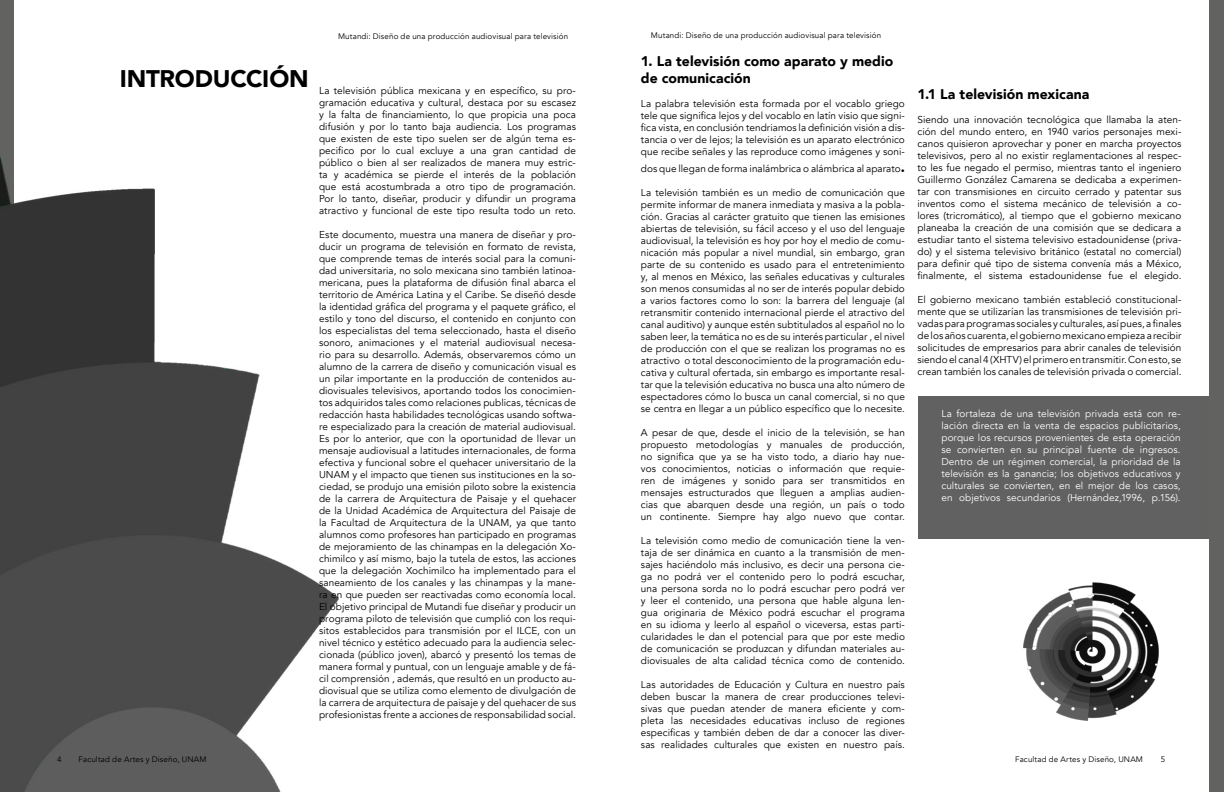
<style>
.page{position:relative;width:1224px;height:792px;background:#fff}
.page>*{position:absolute;margin:0;border:0;box-sizing:border-box;transform-origin:0 0}
.t1{font:900 24px "Avenir";letter-spacing:-.01em;color:#000}
.t2{font:900 14px/16.8px "Avenir";letter-spacing:.005em;color:#000}
.t3{font:10px/12px "Avenir";letter-spacing:.005em;color:#000;text-align:justify}
.t4{font:10px/12px "Avenir";letter-spacing:.005em;color:#fff;text-align:justify}
.t5{font:8px "Avenir";letter-spacing:.015em;color:#000}
.s1{font-weight:900;font-size:14px}
</style>
<div class="page">
<div style="left:918px;top:396px;width:297px;height:143px;background:#616161"></div>
<div style="left:0;top:0;width:14px;height:792px;background:#626261"></div>
<div style="left:1210px;top:0;width:14px;height:792px;background:#626261"></div>
<img style="left:0;top:156px;width:339px;height:636px">
<img style="left:1023px;top:582px;width:136px;height:139px">
<h1 class="t1" style="left:120px;top:58px;width:191px">INTRODUCCIÓN</h1>
<p class="t5" style="left:338px;top:31px;width:232px">Mutandi: Diseño de una producción audiovisual para televisión</p>
<p class="t3" style="left:319px;top:85px;width:258px">La televisión pública mexicana y en específico, su pro&shy;gramación educativa y cultural, destaca por su escasez y la falta de financiamiento, lo que propicia una poca difusión y por lo tanto baja audiencia. Los programas que existen de este tipo suelen ser de algún tema es&shy;pecifico por lo cual excluye a una gran cantidad de público o bien al ser realizados de manera muy estric&shy;ta y académica se pierde el interés de la población que está acostumbrada a otro tipo de programación.<br>Por lo tanto, diseñar, producir y difundir un programa atractivo y funcional de este tipo resulta todo un reto.</p>
<p class="t3" style="left:319px;top:229px;width:258px">Este documento, muestra una manera de diseñar y pro&shy;ducir un programa de televisión en formato de revista, que comprende temas de interés social para la comuni&shy;dad universitaria, no solo mexicana sino también latinoa&shy;mericana, pues la plataforma de difusión final abarca el territorio de América Latina y el Caribe. Se diseñó desde la identidad gráfica del programa y el paquete gráfico, el estilo y tono del discurso, el contenido en conjunto con los especialistas del tema seleccionado, hasta el diseño sonoro, animaciones y el material audiovisual necesa&shy;rio para su desarrollo. Además, observaremos cómo un alumno de la carrera de diseño y comunicación visual es un pilar importante en la producción de contenidos au&shy;diovisuales televisivos, aportando todos los conocimien&shy;tos adquiridos tales como relaciones publicas, técnicas de redacción hasta habilidades tecnológicas usando softwa&shy;re especializado para la creación de material audiovisual.<br>Es por lo anterior, que con la oportunidad de llevar un mensaje audiovisual a latitudes internacionales, de forma efectiva y funcional sobre el quehacer universitario de la UNAM y el impacto que tienen sus instituciones en la so&shy;ciedad, se produjo una emisión piloto sobre la existencia de la carrera de Arquitectura de Paisaje y el quehacer de la Unidad Académica de Arquitectura del Paisaje de la Facultad de Arquitectura de la UNAM, ya que tanto alumnos como profesores han participado en programas de mejoramiento de las chinampas en la delegación Xo&shy;chimilco y así mismo, bajo la tutela de estos, las acciones que la delegación Xochimilco ha implementado para el saneamiento de los canales y las chinampas y la mane&shy;ra en que pueden ser reactivadas como economía local.<br>El objetivo principal de Mutandi fue diseñar y producir un programa piloto de televisión que cumplió con los requi&shy;sitos establecidos para transmisión por el ILCE, con un nivel técnico y estético adecuado para la audiencia selec&shy;cionada (público joven), abarcó y presentó los temas de manera formal y puntual, con un lenguaje amable y de fá&shy;cil comprensión , además, que resultó en un producto au&shy;diovisual que se utiliza como elemento de divulgación de la carrera de arquitectura de paisaje y del quehacer de sus profesionistas frente a acciones de responsabilidad social.</p>
<p class="t5" style="left:651px;top:31px;width:232px">Mutandi: Diseño de una producción audiovisual para televisión</p>
<h2 class="t2" style="left:641px;top:53px;width:254px">1. La televisión como aparato y medio de comunicación</h2>
<p class="t3" style="left:641px;top:98px;width:265px">La palabra televisión esta formada por el vocablo griego tele que significa lejos y del vocablo en latín visio que signi&shy;fica vista, en conclusión tendriamos la definición visión a dis&shy;tancia o ver de lejos; la televisión es un aparato electrónico que recibe señales y las reproduce como imágenes y soni-</p>
<p class="t3" style="left:641px;top:163px;width:266px">dos que llegan de forma inalámbrica o alámbrica al aparato<span class="s1">.</span></p>
<p class="t3" style="left:641px;top:187px;width:266px">La televisión también es un medio de comunicación que permite informar de manera inmediata y masiva a la pobla&shy;ción. Gracias al carácter gratuito que tienen las emisiones abiertas de televisión, su fácil acceso y el uso del lenguaje audiovisual, la televisión es hoy por hoy el medio de comu&shy;nicación más popular a nivel mundial, sin embargo, gran parte de su contenido es usado para el entretenimiento y, al menos en México, las señales educativas y culturales son menos consumidas al no ser de interés popular debido a varios factores como lo son: la barrera del lenguaje (al retransmitir contenido internacional pierde el atractivo del canal auditivo) y aunque estén subtitulados al español no lo saben leer, la temática no es de su interés particular , el nivel de producción con el que se realizan los programas no es atractivo o total desconocimiento de la programación edu&shy;cativa y cultural ofertada, sin embargo es importante resal&shy;tar que la televisión educativa no busca una alto número de espectadores cómo lo busca un canal comercial, si no que se centra en llegar a un público específico que lo necesite.</p>
<p class="t3" style="left:641px;top:427px;width:266px">A pesar de que, desde el inicio de la televisión, se han propuesto metodologías y manuales de producción, no significa que ya se ha visto todo, a diario hay nue&shy;vos conocimientos, noticias o información que requie&shy;ren de imágenes y sonido para ser transmitidos en mensajes estructurados que lleguen a amplias audien&shy;cias que abarquen desde una región, un país o todo un continente. Siempre hay algo nuevo que contar.</p>
<p class="t3" style="left:641px;top:535px;width:266px">La televisión como medio de comunicación tiene la ven&shy;taja de ser dinámica en cuanto a la transmisión de men&shy;sajes haciéndolo más inclusivo, es decir una persona cie&shy;ga no podrá ver el contenido pero lo podrá escuchar, una persona sorda no lo podrá escuchar pero podrá ver y leer el contenido, una persona que hable alguna len&shy;gua originaria de México podrá escuchar el programa en su idioma y leerlo al español o viceversa, estas parti&shy;cularidades le dan el potencial para que por este medio de comunicación se produzcan y difundan materiales au&shy;diovisuales de alta calidad técnica como de contenido.</p>
<p class="t3" style="left:641px;top:679px;width:266px">Las autoridades de Educación y Cultura en nuestro país deben buscar la manera de crear producciones televi&shy;sivas que puedan atender de manera eficiente y com&shy;pleta las necesidades educativas incluso de regiones especificas y también deben de dar a conocer las diver&shy;sas realidades culturales que existen en nuestro país.</p>
<h2 class="t2" style="left:917px;top:85px;width:173px">1.1 La televisión mexicana</h2>
<p class="t3" style="left:917px;top:114px;width:266px">Siendo una innovación tecnológica que llamaba la aten&shy;ción del mundo entero, en 1940 varios personajes mexi&shy;canos quisieron aprovechar y poner en marcha proyectos televisivos, pero al no existir reglamentaciones al respec&shy;to les fue negado el permiso, mientras tanto el ingeniero Guillermo González Camarena se dedicaba a experimen&shy;tar con transmisiones en circuito cerrado y patentar sus inventos como el sistema mecánico de televisión a co&shy;lores (tricromático), al tiempo que el gobierno mexicano planeaba la creación de una comisión que se dedicara a estudiar tanto el sistema televisivo estadounidense (priva&shy;do) y el sistema televisivo británico (estatal no comercial) para definir qué tipo de sistema convenía más a México, finalmente, el sistema estadounidense fue el elegido.</p>
<p class="t3" style="left:917px;top:294px;width:266px">El gobierno mexicano también estableció constitucional&shy;mente que se utilizarían las transmisiones de televisión pri&shy;vadas para programas sociales y culturales, así pues, a finales de los años cuarenta, el gobierno mexicano empieza a recibir solicitudes de empresarios para abrir canales de televisión siendo el canal 4 (XHTV) el primero en transmitir. Con esto, se crean también los canales de televisión privada o comercial.</p>
<p class="t4" style="left:941px;top:408px;width:241px">La fortaleza de una televisión privada está con re&shy;lación directa en la venta de espacios publicitarios, porque los recursos provenientes de esta operación se convierten en su principal fuente de ingresos.<br>Dentro de un régimen comercial, la prioridad de la televisión es la ganancia; los objetivos educativos y culturales se convierten, en el mejor de los casos, en objetivos secundarios (Hernández,1996, p.156).</p>
<p class="t5" style="left:79px;top:754px;width:129px">Facultad de Artes y Diseño, UNAM</p>
<p class="t5" style="left:1015px;top:754px;width:129px">Facultad de Artes y Diseño, UNAM</p>
<p class="t5" style="left:57px;top:754px;width:6px">4</p>
<p class="t5" style="left:1161px;top:754px;width:6px">5</p>
</div>
